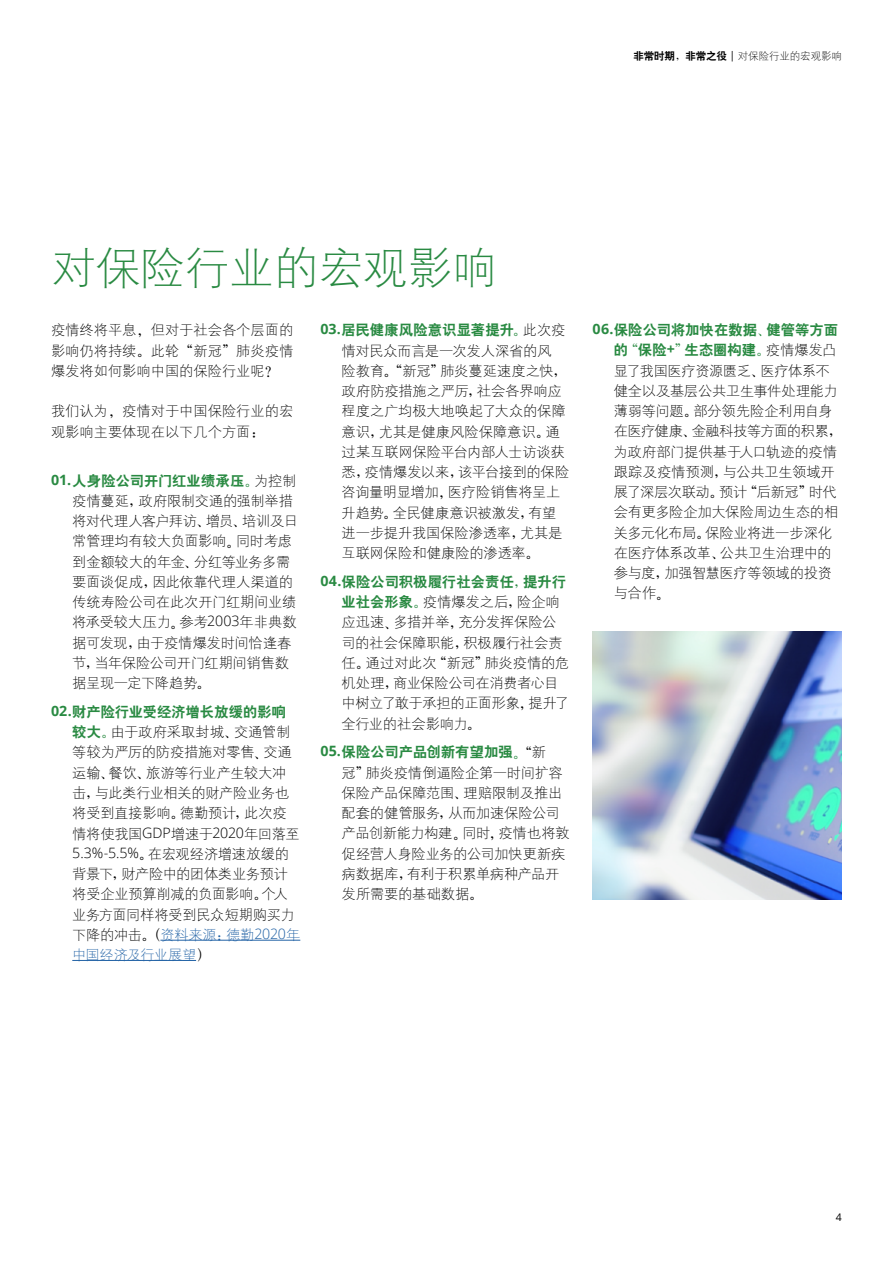
<style>
.page{position:relative;width:893px;height:1263px;background:#fff}
.page>*{position:absolute;margin:0;border:0;box-sizing:border-box;transform-origin:0 0}
.t1{font:45px "H Yg 1 gj";letter-spacing:-.01em;color:#298a42}
.t2{font:14.25px/20.2px "H Yg 1 gj";letter-spacing:-.015em;color:#000}
.t3{font:14.25px/20.2px "H Yb 2 gj";letter-spacing:.01em;color:#298a42;text-align:right}
.t4{font:10.5px "H Yg 1 gj";letter-spacing:-.01em;color:#000}
.t5{font:10.5px "Open Sans";color:#000}
.s1{font-family:"H Yb 2 gj"}
.s2{font-family:"H Ya 6 gj"}
.s3{font-family:"Open Sans"}
.s4{font-family:"Open Sans";font-weight:700}
.s5{font-family:"H Yg 1 gj";color:#000}
.s6{font-family:"Open Sans";font-weight:300}
.s7{font-family:"H Yb 2 gj";color:#298a42}
.s8{font-family:"H Ya 6 gj";color:#298a42}
.s9{color:#2363a6}
.s10{font-family:"H Ya 6 gj";color:#2363a6}
.s11{font-family:"Open Sans";font-weight:300;color:#2363a6}
.s12{font-family:"H Ya 6 gj";color:#000}
</style>
<div class="page">
<img style="left:592px;top:631px;width:250px;height:268px">
<hr style="left:160px;top:940px;width:140px;height:1px;background:#2363a6">
<hr style="left:72px;top:960px;width:124px;height:1px;background:#2363a6">
<p class="t4" style="left:633px;top:51px;width:210px"><span class="s1">非常时期</span><span class="s2">，</span><span class="s1">非常之役</span> <span class="s3">|</span> 对保险行业的宏观影响</p>
<h1 class="t1" style="left:51px;top:245px;width:447px">对保险行业的宏观影响</h1>
<p class="t2" style="left:51px;top:320px;width:244px;text-align:justify">疫情终将平息<span class="s2">，</span>但对于社会各个层面的影响仍将持续<span class="s2">。</span>此轮<span class="s2">“</span>新冠<span class="s2">”</span>肺炎疫情爆发将如何影响中国的保险行业呢<span class="s2">？</span></p>
<p class="t2" style="left:51px;top:401px;width:244px">我们认为<span class="s2">，</span>疫情对于中国保险行业的宏观影响主要体现在以下几个方面<span class="s2">：</span></p>
<p class="t3" style="left:51px;top:470px;width:247px"><span class="s4">01.</span> 人身险公司开门红业绩承压<span class="s2">。</span><span class="s5">为控制</span></p>
<p class="t2" style="left:72px;top:490px;width:227px">疫情蔓延<span class="s2">，</span>政府限制交通的强制举措将对代理人客户拜访<span class="s2">、</span>增员<span class="s2">、</span>培训及日常管理均有较大负面影响<span class="s2">。</span>同时考虑到金额较大的年金<span class="s2">、</span>分红等业务多需要面谈促成<span class="s2">，</span>因此依靠代理人渠道的传统寿险公司在此次开门红期间业绩将承受较大压力<span class="s2">。</span>参考<span class="s6">2003</span>年非典数据可发现<span class="s2">，</span>由于疫情爆发时间恰逢春节<span class="s2">，</span>当年保险公司开门红期间销售数据呈现一定下降趋势<span class="s2">。</span></p>
<p class="t3" style="left:51px;top:701px;width:237px"><span class="s4">02.</span> 财产险行业受经济增长放缓的影响</p>
<p class="t2" style="left:72px;top:722px;width:230px"><span class="s7">较大</span><span class="s8">。</span>由于政府采取封城<span class="s2">、</span>交通管制等较为严厉的防疫措施对零售<span class="s2">、</span>交通运输<span class="s2">、</span>餐饮<span class="s2">、</span>旅游等行业产生较大冲击<span class="s2">，</span>与此类行业相关的财产险业务也将受到直接影响<span class="s2">。</span>德勤预计<span class="s2">，</span>此次疫情将使我国<span class="s6">GDP</span>增速于<span class="s6">2020</span>年回落至<br><span class="s6">5.3%-5.5%</span><span class="s2">。</span>在宏观经济增速放缓的背景下<span class="s2">，</span>财产险中的团体类业务预计将受企业预算削减的负面影响<span class="s2">。</span>个人业务方面同样将受到民众短期购买力下降的冲击<span class="s2">。（</span><span class="s9">资料来源</span><span class="s10">：</span><span class="s9">德勤</span><span class="s11">2020</span><span class="s9">年中国经济及行业展望</span><span class="s2">）</span></p>
<p class="t3" style="left:320px;top:320px;width:247px"><span class="s4">03.</span> 居民健康风险意识显著提升<span class="s2">。</span><span class="s5">此次疫</span></p>
<p class="t2" style="left:342px;top:340px;width:229px">情对民众而言是一次发人深省的风险教育<span class="s2">。“</span>新冠<span class="s2">”</span>肺炎蔓延速度之快<span class="s2">，</span>政府防疫措施之严厉<span class="s2">，</span>社会各界响应程度之广均极大地唤起了大众的保障意识<span class="s2">，</span>尤其是健康风险保障意识<span class="s2">。</span>通过某互联网保险平台内部人士访谈获悉<span class="s2">，</span>疫情爆发以来<span class="s2">，</span>该平台接到的保险咨询量明显增加<span class="s2">，</span>医疗险销售将呈上升趋势<span class="s2">。</span>全民健康意识被激发<span class="s2">，</span>有望进一步提升我国保险渗透率<span class="s2">，</span>尤其是互联网保险和健康险的渗透率<span class="s2">。</span></p>
<p class="t3" style="left:320px;top:571px;width:247px"><span class="s4">04.</span> 保险公司积极履行社会责任<span class="s2">，</span>提升行</p>
<p class="t2" style="left:342px;top:592px;width:229px"><span class="s7">业社会形象</span><span class="s8">。</span>疫情爆发之后<span class="s2">，</span>险企响应迅速<span class="s2">、</span>多措并举<span class="s2">，</span>充分发挥保险公司的社会保障职能<span class="s2">，</span>积极履行社会责任<span class="s2">。</span>通过对此次<span class="s2">“</span>新冠<span class="s2">”</span>肺炎疫情的危机处理<span class="s2">，</span>商业保险公司在消费者心目中树立了敢于承担的正面形象<span class="s2">，</span>提升了全行业的社会影响力<span class="s2">。</span></p>
<p class="t3" style="left:320px;top:742px;width:227px"><span class="s4">05.</span> 保险公司产品创新有望加强<span class="s2">。</span><span class="s12">“</span><span class="s5">新</span></p>
<p class="t2" style="left:342px;top:762px;width:230px">冠<span class="s2">”</span>肺炎疫情倒逼险企第一时间扩容保险产品保障范围<span class="s2">、</span>理赔限制及推出配套的健管服务<span class="s2">，</span>从而加速保险公司产品创新能力构建<span class="s2">。</span>同时<span class="s2">，</span>疫情也将敦促经营人身险业务的公司加快更新疾病数据库<span class="s2">，</span>有利于积累单病种产品开发所需要的基础数据<span class="s2">。</span></p>
<p class="t3" style="left:592px;top:320px;width:247px"><span class="s4">06.</span> 保险公司将加快在数据<span class="s2">、</span>健管等方面的<span class="s2">“</span>保险<span class="s4">+</span><span class="s2">”</span>生态圈构建<span class="s2">。</span><span class="s5">疫情爆发凸</span></p>
<p class="t2" style="left:614px;top:360px;width:230px">显了我国医疗资源匮乏<span class="s2">、</span>医疗体系不健全以及基层公共卫生事件处理能力薄弱等问题<span class="s2">。</span>部分领先险企利用自身在医疗健康<span class="s2">、</span>金融科技等方面的积累<span class="s2">，</span>为政府部门提供基于人口轨迹的疫情跟踪及疫情预测<span class="s2">，</span>与公共卫生领域开展了深层次联动<span class="s2">。</span>预计<span class="s2">“</span>后新冠<span class="s2">”</span>时代会有更多险企加大保险周边生态的相关多元化布局<span class="s2">。</span>保险业将进一步深化在医疗体系改革<span class="s2">、</span>公共卫生治理中的参与度<span class="s2">，</span>加强智慧医疗等领域的投资与合作<span class="s2">。</span></p>
<p class="t5" style="left:836px;top:1210px;width:8px">4</p>
</div>
